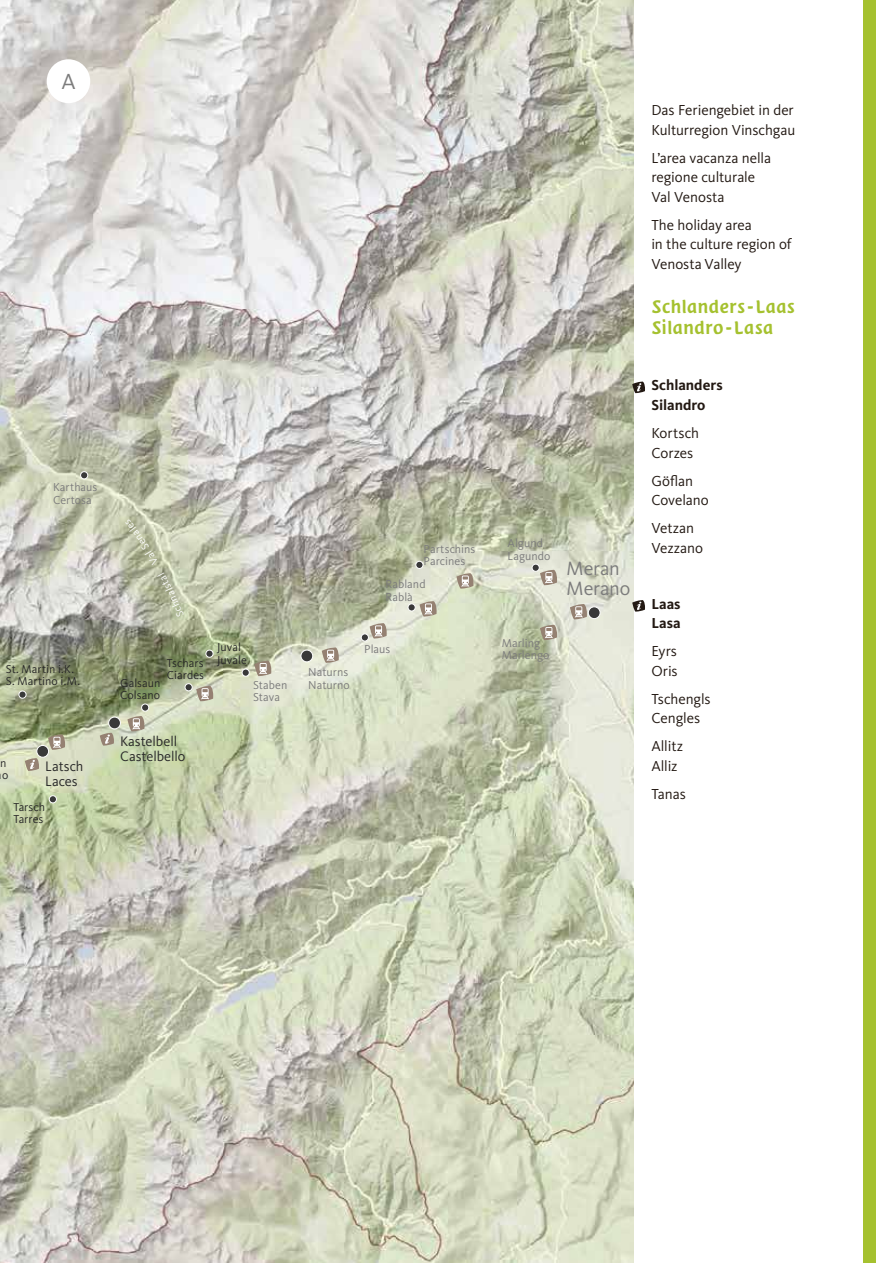
<style>
.page{position:relative;width:893px;height:1263px;background:#fff}
.page>*{position:absolute;margin:0;border:0;box-sizing:border-box;transform-origin:0 0}
.t1{font:22.65px "Kievit OT";color:#7c7c7c}
.t2{font:21px/21px "Suedtirol Pro";letter-spacing:-.005em;color:#a5c12f}
.t3{font:19.95px/20px "Kievit OT";letter-spacing:-.01em;color:#7c7c7c}
.t4{font:15px/19.5px "Kievit OT";letter-spacing:-.005em;color:#231913}
.t5{font:700 15px/19.5px "Kievit OT";color:#231913}
.t6{font:14.25px/14.9px "Kievit OT";color:#292929}
.t7{font:11.85px/12.5px "Kievit OT";letter-spacing:.005em;color:#7c7c7c}
.t8{font:11.85px/12.5px "Kievit OT";letter-spacing:.005em;color:#292929}
</style>
<div class="page">
<img style="left:0;top:0;width:634px;height:1263px">
<div style="left:863px;top:0;width:13px;height:1263px;background:#a5c12f"></div>
<svg style="left:632px;top:381px;width:13px;height:12px"></svg>
<svg style="left:632px;top:600px;width:13px;height:12px"></svg>
<div style="left:109px;top:717px;width:11px;height:12px;background:#393939;border-radius:50%"></div>
<div style="left:108px;top:716px;width:13px;height:13px;border:1px solid #fff;border-radius:50%"></div>
<div style="left:37px;top:745px;width:12px;height:12px;background:#393939;border-radius:50%"></div>
<div style="left:36px;top:745px;width:13px;height:13px;border:1px solid #fff;border-radius:50%"></div>
<div style="left:301px;top:650px;width:12px;height:12px;background:#393939;border-radius:50%"></div>
<div style="left:300px;top:649px;width:13px;height:13px;border:1px solid #fff;border-radius:50%"></div>
<div style="left:588px;top:607px;width:12px;height:12px;background:#393939;border-radius:50%"></div>
<div style="left:588px;top:606px;width:13px;height:13px;border:1px solid #fff;border-radius:50%"></div>
<svg style="left:19px;top:691px;width:7px;height:7px"></svg>
<div style="left:18px;top:690px;width:9px;height:9px;border:1px solid #fff;border-radius:50%"></div>
<div style="left:185px;top:684px;width:7px;height:7px;background:#393939;border-radius:50%"></div>
<div style="left:185px;top:683px;width:8px;height:8px;border:1px solid #fff;border-radius:50%"></div>
<div style="left:361px;top:634px;width:7px;height:7px;background:#393939;border-radius:50%"></div>
<div style="left:361px;top:633px;width:8px;height:8px;border:1px solid #fff;border-radius:50%"></div>
<div style="left:408px;top:604px;width:7px;height:7px;background:#393939;border-radius:50%"></div>
<div style="left:407px;top:603px;width:9px;height:8px;border:1px solid #fff;border-radius:50%"></div>
<svg style="left:206px;top:650px;width:7px;height:7px"></svg>
<div style="left:205px;top:649px;width:9px;height:9px;border:1px solid #fff;border-radius:50%"></div>
<div style="left:242px;top:669px;width:7px;height:7px;background:#393939;border-radius:50%"></div>
<div style="left:242px;top:668px;width:8px;height:9px;border:1px solid #fff;border-radius:50%"></div>
<div style="left:142px;top:704px;width:7px;height:7px;background:#393939;border-radius:50%"></div>
<div style="left:141px;top:703px;width:8px;height:9px;border:1px solid #fff;border-radius:50%"></div>
<div style="left:532px;top:564px;width:7px;height:7px;background:#393939;border-radius:50%"></div>
<div style="left:532px;top:564px;width:8px;height:8px;border:1px solid #fff;border-radius:50%"></div>
<div style="left:416px;top:561px;width:7px;height:7px;background:#393939;border-radius:50%"></div>
<div style="left:415px;top:561px;width:8px;height:8px;border:1px solid #fff;border-radius:50%"></div>
<div style="left:81px;top:472px;width:7px;height:7px;background:#393939;border-radius:50%"></div>
<div style="left:80px;top:471px;width:8px;height:8px;border:1px solid #fff;border-radius:50%"></div>
<div style="left:49px;top:796px;width:7px;height:7px;background:#393939;border-radius:50%"></div>
<div style="left:49px;top:795px;width:8px;height:8px;border:1px solid #fff;border-radius:50%"></div>
<svg style="left:100px;top:732px;width:14px;height:14px"></svg>
<svg style="left:25px;top:758px;width:14px;height:13px"></svg>
<div style="left:47px;top:59px;width:43px;height:44px;background:#fff;border-radius:50%"></div>
<svg style="left:48px;top:734px;width:17px;height:16px"></svg>
<svg style="left:127px;top:715px;width:17px;height:16px"></svg>
<svg style="left:196px;top:685px;width:17px;height:16px"></svg>
<svg style="left:322px;top:647px;width:17px;height:16px"></svg>
<svg style="left:254px;top:660px;width:17px;height:16px"></svg>
<svg style="left:370px;top:622px;width:17px;height:16px"></svg>
<svg style="left:420px;top:601px;width:17px;height:16px"></svg>
<svg style="left:456px;top:573px;width:17px;height:16px"></svg>
<svg style="left:540px;top:569px;width:17px;height:16px"></svg>
<svg style="left:540px;top:624px;width:17px;height:16px"></svg>
<svg style="left:570px;top:603px;width:17px;height:16px"></svg>
<svg style="left:158px;top:573px;width:26px;height:44px"></svg>
<svg style="left:125px;top:519px;width:33px;height:46px;background:#b7bc9f"></svg>
<h1 class="t1" style="left:61px;top:69px;width:16px">A</h1>
<p class="t7" style="left:53px;top:481px;width:46px">Karthaus<br>Certosa</p>
<p class="t8" style="left:6px;top:663px;width:76px">St. Martin i.K.<br>S. Martino i.M.</p>
<p class="t8" style="left:167px;top:657px;width:39px">Tschars<br>Ciardes</p>
<p class="t8" style="left:120px;top:676px;width:42px">Galsaun<br>Colsano</p>
<p class="t8" style="left:217px;top:641px;width:31px">Juval<br>Juvale</p>
<p class="t7" style="left:253px;top:679px;width:36px">Staben<br>Stava</p>
<p class="t8" style="left:0;top:757px;width:10px">n o</p>
<p class="t6" style="left:45px;top:759px;width:40px">Latsch<br>Laces</p>
<p class="t8" style="left:13px;top:801px;width:33px">Tarsch<br>Tarres</p>
<p class="t6" style="left:120px;top:734px;width:67px">Kastelbell<br>Castelbello</p>
<p class="t7" style="left:424px;top:543px;width:53px">Partschins<br>Parcines</p>
<p class="t7" style="left:386px;top:578px;width:42px">Rabland<br>Rablà</p>
<p class="t7" style="left:308px;top:666px;width:43px">Naturns<br>Naturno</p>
<p class="t7" style="left:364px;top:643px;width:28px">Plaus</p>
<p class="t7" style="left:507px;top:537px;width:44px">Algund<br>Lagundo</p>
<p class="t7" style="left:502px;top:637px;width:49px">Marling<br>Marlengo</p>
<h3 class="t3" style="left:567px;top:559px;width:65px">Meran<br>Merano</h3>
<p class="t4" style="left:651px;top:101px;width:145px">Das Feriengebiet in der<br>Kulturregion Vinschgau</p>
<p class="t4" style="left:651px;top:148px;width:121px">L’area vacanza nella regione culturale<br>Val Venosta</p>
<p class="t4" style="left:651px;top:215px;width:142px">The holiday area<br>in the culture region of<br>Venosta Valley</p>
<h2 class="t2" style="left:651px;top:297px;width:145px">Schlanders-Laas<br>Silandro-Lasa</h2>
<p class="t5" style="left:651px;top:376px;width:73px">Schlanders<br>Silandro</p>
<p class="t4" style="left:651px;top:423px;width:49px">Kortsch<br>Corzes</p>
<p class="t4" style="left:651px;top:471px;width:59px">Göflan<br>Covelano</p>
<p class="t4" style="left:651px;top:518px;width:53px">Vetzan<br>Vezzano</p>
<p class="t5" style="left:651px;top:594px;width:31px">Laas<br>Lasa</p>
<p class="t4" style="left:651px;top:641px;width:28px">Eyrs<br>Oris</p>
<p class="t4" style="left:651px;top:689px;width:61px">Tschengls<br>Cengles</p>
<p class="t4" style="left:651px;top:736px;width:33px">Allitz<br>Alliz</p>
<p class="t4" style="left:651px;top:784px;width:36px">Tanas</p>
</div>
